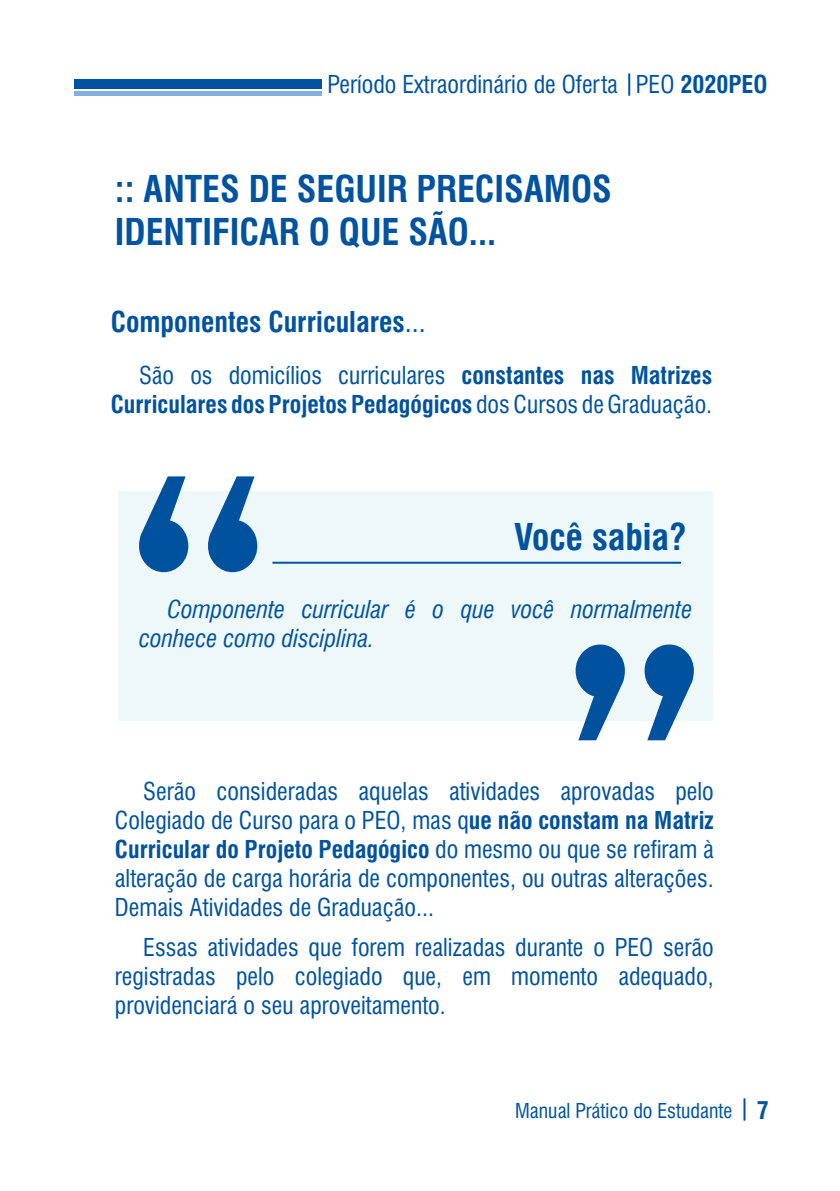
<style>
.page{position:relative;width:840px;height:1191px;background:#fff}
.page>*{position:absolute;margin:0;border:0;box-sizing:border-box;transform-origin:0 0}
.texto{font:700 condensed 36px/43.2px "Swiss 721 BT";color:#0153a0}
.texto-2{font:700 condensed 28px "Swiss 721 BT";color:#0153a0}
.texto-3{font:condensed 24px/28.8px "Swiss 721 BT";color:#0153a0;text-align:justify}
.texto-4{font:700 condensed 24px/28.8px "Swiss 721 BT";color:#0153a0;text-align:right}
.texto-5{font:italic condensed 24px/28.8px "Swiss 721 BT";color:#0153a0}
.t1{font:condensed 20px "Swiss 721 BT";color:#0153a0}
.s1{font-weight:700}
.s2{font-weight:400}
.s3{font-weight:700;font-size:24px}
</style>
<div class="page">
<hr style="left:628px;top:73px;width:2px;height:23px;background:#0153a0">
<hr style="left:743px;top:1098px;width:2px;height:22px;background:#0153a0">
<div style="left:0;top:79px;width:322px;height:9px;background:#0153a0"></div>
<div style="left:0;top:91px;width:322px;height:5px;background:#80b0e0"></div>
<div style="left:0;top:34px;width:74px;height:238px;background:#fff"></div>
<div style="left:118px;top:491px;width:593px;height:229px;background:#eef8f9"></div>
<hr style="left:272px;top:562px;width:408px;height:2px;background:#0153a0">
<svg style="left:139px;top:476px;width:118px;height:96px"></svg>
<svg style="left:575px;top:644px;width:118px;height:96px"></svg>
<p class="texto-3" style="left:327px;top:70px;width:441px">Período Extraordinário de Oferta PEO <span class="s1">2020PEO</span></p>
<p class="texto" style="left:115px;top:167px;width:498px">:: ANTES DE SEGUIR PRECISAMOS<br>IDENTIFICAR O QUE SÃO...</p>
<p class="texto-2" style="left:111px;top:305px;width:316px">Componentes Curriculares<span class="s2">...</span></p>
<p class="texto-4" style="left:111px;top:361px;width:602px"><span class="s2">São os domicílios curriculares</span> constantes nas Matrizes<br>Curriculares dos Projetos Pedagógicos <span class="s2">dos Cursos de Graduação.</span></p>
<p class="texto" style="left:514px;top:515px;width:174px">Você sabia?</p>
<p class="texto-5" style="left:139px;top:595px;width:554px;text-indent:28px">Componente curricular é o que você normalmente conhece como disciplina.</p>
<p class="texto-3" style="left:115px;top:777px;width:600px;text-indent:28px">Serão consideradas aquelas atividades aprovadas pelo Colegiado de Curso para o PEO, mas q<span class="s1">ue não constam na Matriz Curricular do Projeto Pedagógico</span> do mesmo ou que se refiram à alteração de carga horária de componentes, ou outras alterações.<br>Demais Atividades de Graduação...</p>
<p class="texto-3" style="left:115px;top:933px;width:600px;text-indent:28px">Essas atividades que forem realizadas durante o PEO serão registradas pelo colegiado que, em momento adequado, providenciará o seu aproveitamento.</p>
<p class="t1" style="left:515px;top:1099px;width:255px">Manual Prático do Estudante <span class="s3">7</span></p>
</div>
